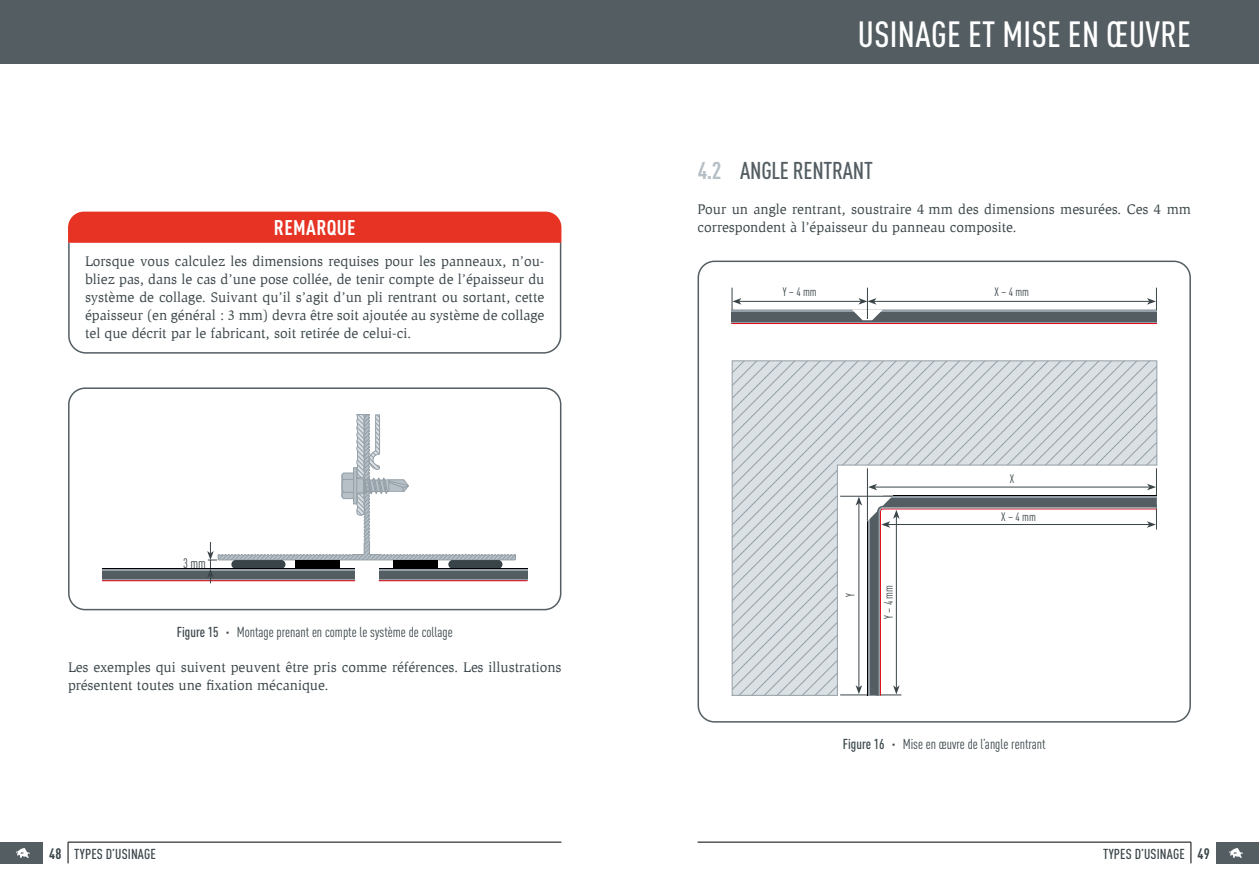
<style>
.page{position:relative;width:1259px;height:893px;background:#fff}
.page>*{position:absolute;margin:0;border:0;box-sizing:border-box;transform-origin:0 0}
.t1{font:500 condensed 36px "DIN Pro";letter-spacing:.01em;color:#fff}
.t2{font:500 condensed 24px "DIN Pro";letter-spacing:-.01em;color:#535d62}
.t3{font:700 condensed 21px "DIN Pro";letter-spacing:.02em;color:#fff}
.t4{font:700 condensed 15px "DIN Pro";color:#394448}
.t5{font:14.25px/18px "Slimbach Pro";color:#394448}
.t6{font:condensed 14.25px "DIN Pro";color:#394448}
.t7{font:500 condensed 14.25px "DIN Pro";letter-spacing:.01em;color:#394448}
.t8{font:condensed 13.5px "DIN Pro";color:#394448}
.t9{font:condensed 12px "DIN Pro";color:#394448}
.s1{font-weight:500}
.s2{font-weight:700;color:#b6c0c6}
.s3{font-weight:700;font-size:15px}
</style>
<div class="page">
<div style="left:0;top:842px;width:43px;height:21px;background:#535d62"></div>
<hr style="left:68px;top:842px;width:493px;height:1px;background:#000">
<svg style="left:68px;top:842px;width:1px;height:21px"></svg>
<svg style="left:16px;top:848px;width:14px;height:10px"></svg>
<div style="left:1216px;top:842px;width:43px;height:21px;background:#535d62"></div>
<hr style="left:697px;top:842px;width:494px;height:1px;background:#000">
<svg style="left:1190px;top:842px;width:1px;height:21px"></svg>
<svg style="left:1229px;top:848px;width:13px;height:10px"></svg>
<div style="left:0;top:0;width:1259px;height:64px;background:#535d62"></div>
<div style="left:68px;top:212px;width:493px;height:29px;background:#e63323"></div>
<svg style="left:68px;top:241px;width:494px;height:113px"></svg>
<div style="left:102px;top:570px;width:253px;height:9px;background:#535d62"></div>
<hr style="left:102px;top:579px;width:253px;height:1px;background:#949fa7">
<hr style="left:102px;top:569px;width:253px;height:1px;background:#949fa7">
<hr style="left:102px;top:580px;width:253px;height:1px;background:#e30613">
<div style="left:379px;top:570px;width:148px;height:9px;background:#535d62"></div>
<hr style="left:379px;top:579px;width:148px;height:1px;background:#949fa7">
<hr style="left:379px;top:569px;width:148px;height:1px;background:#949fa7">
<hr style="left:379px;top:580px;width:148px;height:1px;background:#e30613">
<svg style="left:207px;top:414px;width:308px;height:169px"></svg>
<div style="left:68px;top:387px;width:493px;height:223px;border:2px solid #535d62;border-radius:16px"></div>
<div style="left:731px;top:312px;width:426px;height:10px;background:#535d62"></div>
<hr style="left:731px;top:322px;width:426px;height:1px;background:#949fa7">
<hr style="left:731px;top:310px;width:426px;height:2px;background:#949fa7">
<hr style="left:731px;top:323px;width:425px;height:1px;background:#e30613">
<hr style="left:874px;top:301px;width:275px;height:1px;background:#394448">
<svg style="left:1147px;top:288px;width:10px;height:22px"></svg>
<hr style="left:867px;top:288px;width:1px;height:31px;background:#394448">
<hr style="left:739px;top:301px;width:122px;height:1px;background:#394448">
<svg style="left:731px;top:288px;width:10px;height:22px"></svg>
<svg style="left:852px;top:298px;width:31px;height:22px"></svg>
<hr style="left:867px;top:512px;width:1px;height:184px;background:#000">
<hr style="left:868px;top:512px;width:1px;height:184px;background:#949fa7">
<svg style="left:731px;top:361px;width:426px;height:334px"></svg>
<hr style="left:874px;top:487px;width:275px;height:1px;background:#394448">
<svg style="left:1147px;top:484px;width:9px;height:6px"></svg>
<hr style="left:858px;top:503px;width:1px;height:185px;background:#394448">
<svg style="left:855px;top:685px;width:7px;height:9px"></svg>
<hr style="left:896px;top:516px;width:1px;height:172px;background:#394448">
<svg style="left:876px;top:685px;width:25px;height:10px"></svg>
<hr style="left:888px;top:524px;width:261px;height:1px;background:#394448">
<svg style="left:731px;top:361px;width:232px;height:189px"></svg>
<svg style="left:1146px;top:505px;width:11px;height:25px"></svg>
<div style="left:697px;top:261px;width:494px;height:462px;border:2px solid #535d62;border-radius:16px"></div>
<h3 class="t3" style="left:274px;top:212px;width:83px">REMARQUE</h3>
<p class="t5" style="left:85px;top:252px;width:461px;text-align:justify">Lorsque vous calculez les dimensions requises pour les panneaux, n’ou&shy;bliez pas, dans le cas d’une pose collée, de tenir compte de l’épaisseur du système de collage. Suivant qu’il s’agit d’un pli rentrant ou sortant, cette épaisseur (en général : 3 mm) devra être soit ajoutée au système de collage tel que décrit par le fabricant, soit retirée de celui-ci.</p>
<p class="t8" style="left:183px;top:553px;width:24px">3 mm</p>
<p class="t6" style="left:177px;top:622px;width:277px"><span class="s1">FIGURE 15 ·</span> Montage prenant en compte le système de collage</p>
<p class="t5" style="left:68px;top:658px;width:495px">Les exemples qui suivent peuvent être pris comme références. Les illustrations présentent toutes une fixation mécanique.</p>
<h1 class="t1" style="left:858px;top:7px;width:334px">USINAGE ET MISE EN ŒUVRE</h1>
<h2 class="t2" style="left:697px;top:153px;width:176px"><span class="s2">4.2</span> ANGLE RENTRANT</h2>
<p class="t5" style="left:697px;top:200px;width:495px">Pour un angle rentrant, soustraire 4 mm des dimensions mesurées. Ces 4 mm correspondent à l’épaisseur du panneau composite.</p>
<p class="t9" style="left:783px;top:283px;width:35px">Y–4 mm</p>
<p class="t9" style="left:994px;top:283px;width:36px">X–4 mm</p>
<p class="t9" style="left:1010px;top:470px;width:6px">X</p>
<p class="t9" style="left:841px;top:597px;width:5px;rotate:-90deg">Y</p>
<p class="t9" style="left:880px;top:619px;width:35px;rotate:-90deg">Y–4 mm</p>
<p class="t9" style="left:1001px;top:508px;width:36px">X–4 mm</p>
<p class="t6" style="left:843px;top:734px;width:204px"><span class="s1">FIGURE 16 ·</span> Mise en œuvre de l’angle rentrant</p>
<p class="t7" style="left:49px;top:843px;width:85px"><span class="s3">48</span> TYPES D’USINAGE</p>
<p class="t7" style="left:1103px;top:843px;width:61px">TYPES D’USINAGE</p>
<p class="t4" style="left:1197px;top:842px;width:14px">49</p>
</div>
